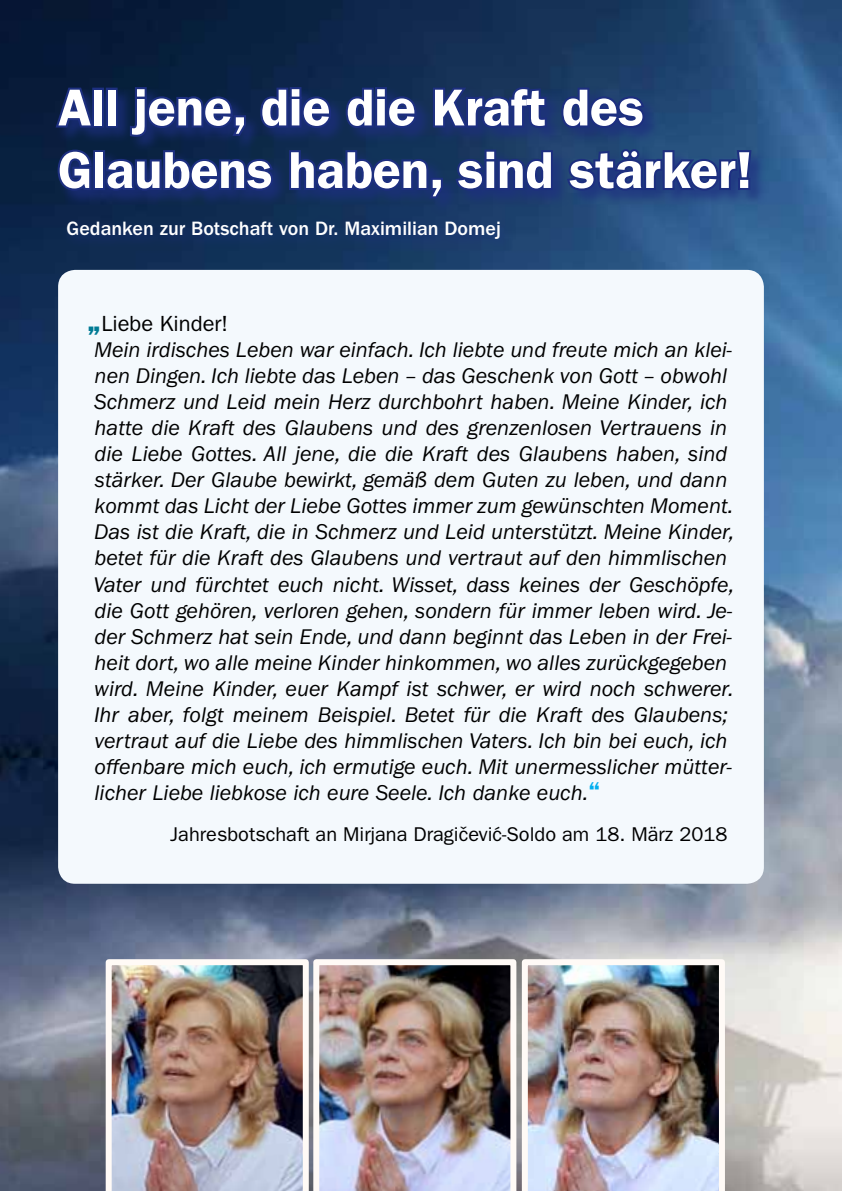
<style>
.page{position:relative;width:842px;height:1191px;background:#fff}
.page>*{position:absolute;margin:0;border:0;box-sizing:border-box;transform-origin:0 0}
.t1{font:600 52px/62.4px "ITC Franklin Gothic Std";color:#fff}
.t2{font:italic 22px/26px "ITC Franklin Gothic Std";color:#000}
.t3{font:20px "ITC Franklin Gothic Std";color:#000}
.t4{font:500 20px "ITC Franklin Gothic Std";color:#fff}
.s1{font-family:"ITC Franklin Gothic Std Hvy";font-style:normal;font-size:28px;color:#007b95}
.s2{font-style:normal}
.s3{font-weight:600;font-style:normal;font-size:26px;color:#00aeef}
</style>
<div class="page">
<img style="left:0;top:0;width:842px;height:1190px">
<div style="left:61px;top:215px;width:453px;height:39px;background:#1d2f80;opacity:.75"></div>
<div style="left:55px;top:85px;width:713px;height:131px;background:#1d2f80;opacity:.75"></div>
<svg style="left:53px;top:84px;width:43px;height:46px;background:#12255e"></svg>
<div style="left:92px;top:88px;width:12px;height:39px;border:4px solid #1d2f80"></div>
<div style="left:106px;top:88px;width:12px;height:39px;border:4px solid #1d2f80"></div>
<svg style="left:128px;top:85px;width:120px;height:54px;background:#132863"></svg>
<svg style="left:258px;top:85px;width:75px;height:45px;background:#162b6c"></svg>
<svg style="left:344px;top:85px;width:75px;height:45px;background:#182d6e"></svg>
<svg style="left:431px;top:85px;width:118px;height:46px;background:#1b3073"></svg>
<svg style="left:559px;top:86px;width:88px;height:44px;background:#1c3577"></svg>
<svg style="left:56px;top:147px;width:38px;height:46px;background:#152968"></svg>
<div style="left:93px;top:150px;width:12px;height:40px;border:4px solid #1d2f80"></div>
<svg style="left:103px;top:148px;width:173px;height:46px;background:#162b6b"></svg>
<svg style="left:287px;top:148px;width:158px;height:52px;background:#172f6e"></svg>
<svg style="left:453px;top:147px;width:102px;height:46px;background:#1b3375"></svg>
<svg style="left:564px;top:147px;width:190px;height:47px;background:#203a7f"></svg>
<div style="left:58px;top:270px;width:706px;height:613px;background:#f4f9fd;border-radius:17px"></div>
<img style="left:106px;top:959px;width:203px;height:232px">
<img style="left:313px;top:959px;width:203px;height:232px">
<img style="left:522px;top:959px;width:203px;height:232px">
<h1 class="t1" style="left:58px;top:76px;width:696px">All jene, die die Kraft des<br>Glaubens haben, sind stärker!</h1>
<p class="t4" style="left:67px;top:217px;width:437px">Gedanken zur Botschaft von Dr. Maximilian Domej</p>
<p class="t2" style="left:87px;top:311px;width:649px"><span class="s1">„</span><span class="s2">Liebe Kinder!<br></span>Mein irdisches Leben war einfach. Ich liebte und freute mich an klei&shy;nen Dingen. Ich liebte das Leben – das Geschenk von Gott – obwohl Schmerz und Leid mein Herz durchbohrt haben. Meine Kinder, ich hatte die Kraft des Glaubens und des grenzenlosen Vertrauens in die Liebe Gottes. All jene, die die Kraft des Glaubens haben, sind stärker. Der Glaube bewirkt, gemäß dem Guten zu leben, und dann kommt das Licht der Liebe Gottes immer zum gewünschten Moment.<br>Das ist die Kraft, die in Schmerz und Leid unterstützt. Meine Kinder, betet für die Kraft des Glaubens und vertraut auf den himmlischen Vater und fürchtet euch nicht. Wisset, dass keines der Geschöpfe, die Gott gehören, verloren gehen, sondern für immer leben wird. Je&shy;der Schmerz hat sein Ende, und dann beginnt das Leben in der Frei&shy;heit dort, wo alle meine Kinder hinkommen, wo alles zurückgegeben wird. Meine Kinder, euer Kampf ist schwer, er wird noch schwerer.<br>Ihr aber, folgt meinem Beispiel. Betet für die Kraft des Glaubens; vertraut auf die Liebe des himmlischen Vaters. Ich bin bei euch, ich offenbare mich euch, ich ermutige euch. Mit unermesslicher mütter&shy;licher Liebe liebkose ich eure Seele. Ich danke euch.<span class="s3">“</span></p>
<p class="t3" style="left:170px;top:823px;width:558px">Jahresbotschaft an Mirjana Dragičević-Soldo am 18. März 2018</p>
</div>
